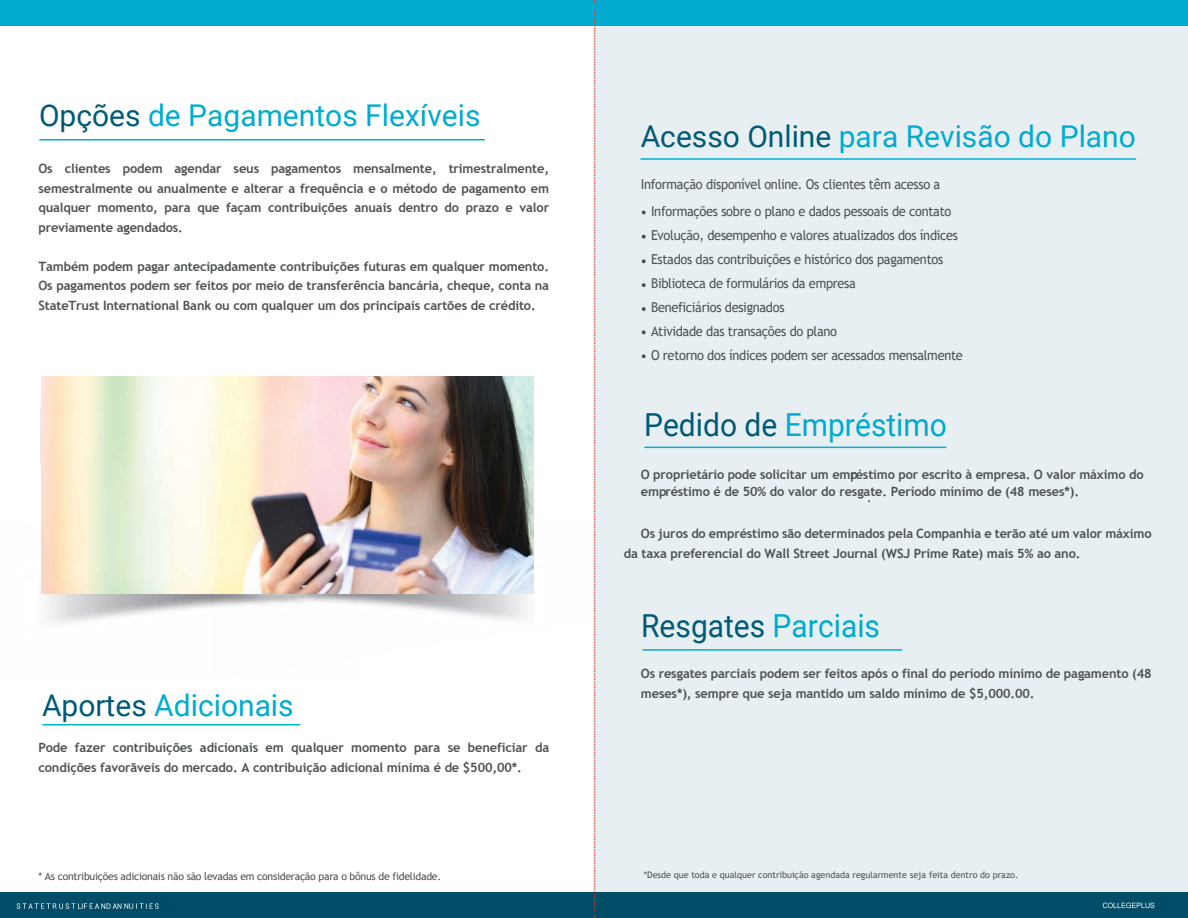
<style>
.page{position:relative;width:1188px;height:918px;background:#fff}
.page>*{position:absolute;margin:0;border:0;box-sizing:border-box;transform-origin:0 0}
.t1{font:31.8px "Roboto";color:#00abcf;scale:.95 1}
.t2{font:31.8px "Roboto";color:#005a76;scale:.95 1}
.t3{font:30px "Roboto";color:#00abcf}
.t4{font:13.65px/24px "Trebuchet MS";letter-spacing:-.025em;color:#4f5252;scale:.94 1}
.t5{font:13.5px "Trebuchet MS";color:#4f5254}
.t6{font:700 12.9px/19.5px "Trebuchet MS";letter-spacing:-.01em;color:#4f5252}
.t7{font:10.5px "Trebuchet MS";letter-spacing:-.025em;color:#4f5252}
.t8{font:9px "Trebuchet MS";color:#4f5253}
.s1{color:#005a76}
.s2{color:#00abcf}
.s3{font-style:inherit}
</style>
<div class="page">
<div style="left:594px;top:25px;width:594px;height:867px;background:#e7eff2"></div>
<div style="left:0;top:892px;width:1188px;height:26px;background:#004d68"></div>
<svg style="left:17px;top:903px;width:142px;height:6px"></svg>
<img style="left:1102px;top:902px;width:53px;height:7px">
<svg style="left:1103px;top:903px;width:51px;height:5px"></svg>
<div style="left:0;top:0;width:1188px;height:25px;background:#00abcf"></div>
<svg style="left:594px;top:9px;width:1px;height:909px"></svg>
<hr style="left:42px;top:724px;width:258px;height:2px;background:#00b1d3">
<hr style="left:644px;top:447px;width:302px;height:1px;background:#00b1d3">
<hr style="left:642px;top:649px;width:260px;height:2px;background:#00b1d3">
<svg style="left:642px;top:211px;width:4px;height:3px"></svg>
<svg style="left:642px;top:235px;width:4px;height:3px"></svg>
<svg style="left:642px;top:260px;width:4px;height:3px"></svg>
<svg style="left:642px;top:283px;width:4px;height:4px"></svg>
<svg style="left:642px;top:355px;width:4px;height:3px"></svg>
<svg style="left:642px;top:331px;width:4px;height:3px"></svg>
<svg style="left:642px;top:307px;width:4px;height:4px"></svg>
<img style="left:212px;top:516px;width:384px;height:163px">
<img style="left:42px;top:376px;width:492px;height:217px">
<hr style="left:39px;top:139px;width:446px;height:2px;background:#00b1d3">
<hr style="left:640px;top:158px;width:496px;height:2px;background:#00b1d3">
<h2 class="t3" style="left:39px;top:95px;width:443px"><span class="s1">Opções</span> de Pagamentos Flexíveis</h2>
<p class="t6" style="left:38px;top:159px;width:512px;text-align:justify">Os clientes podem agendar seus pagamentos mensalmente, trimestralmente, semestralmente ou anualmente e alterar a frequência e o método de pagamento em qualquer momento, para que façam contribuições anuais dentro do prazo e valor previamente agendados.</p>
<p class="t6" style="left:38px;top:257px;width:512px;text-align:justify">Também podem pagar antecipadamente contribuições futuras em qualquer momento.<br>Os pagamentos podem ser feitos por meio de transferência bancária, cheque, conta na StateTrust International Bank ou com qualquer um dos principais cartões de crédito.</p>
<h2 class="t3" style="left:42px;top:684px;width:253px"><span class="s1">Aportes</span> Adicionais</h2>
<p class="t6" style="left:38px;top:738px;width:512px">Pode fazer contribuições adicionais em qualquer momento para se beneficiar da condições favorãveis do mercado. A contribuição adicional mínima é de $500,00*.</p>
<p class="t7" style="left:38px;top:870px;width:404px">* As contribuições adicionais não são levadas em consideração para o bônus de fidelidade.</p>
<h2 class="t3" style="left:641px;top:115px;width:497px"><span class="s1">Acesso Online</span> para Revisão do Plano</h2>
<p class="t4" style="left:651px;top:170px;width:321px;line-height:27.5px;text-indent:-10px">Informação disponível online. Os clientes têm acesso a<br>Informações sobre o plano e dados pessoais de contato</p>
<p class="t4" style="left:651px;top:223px;width:333px">Evolução, desempenho e valores atualizados dos índices Estados das contribuições e histórico dos pagamentos Biblioteca de formulários da empresa<br>Beneficiários designados<br>Atividade das transações do plano<br>O retorno dos índices podem ser acessados mensalmente</p>
<h1 class="t1" style="left:644px;top:402px;width:320px"><span class="s1">Pedido de</span> Empréstimo</h1>
<p class="t6" style="left:641px;top:464px;width:504px">O proprietário pode solicitar um emréstimo por escrito à empresa. O valor máximo do</p>
<p class="t6" style="left:641px;top:465px;width:440px;line-height:17.2px;text-indent:210px">p<br>empréstimo é de 50% do valor do resgate. Período mínimo de (48 meses*).</p>
<p class="t5" style="left:867px;top:488px;width:6px">.</p>
<p class="t6" style="left:624px;top:524px;width:529px;text-indent:17px">Os juros do empréstimo são determinados pela Companhia e terão até um valor máximo da taxa preferencial do Wall Street Journal (WSJ Prime Rate) mais 5% ao ano.</p>
<h1 class="t2" style="left:641px;top:603px;width:253px">Resgates <span class="s2">Parciais</span></h1>
<p class="t6" style="left:641px;top:664px;width:512px">Os resgates parciais podem ser feitos após o final do período mínimo de pagamento (48 meses*), sempre que seja mantido <span class="s3">um saldo mínimo</span> de $5,000.00.</p>
<p class="t8" style="left:644px;top:869px;width:376px">* Desde que toda e qualquer contribuição agendada regularmente seja feita dentro do prazo.</p>
</div>
